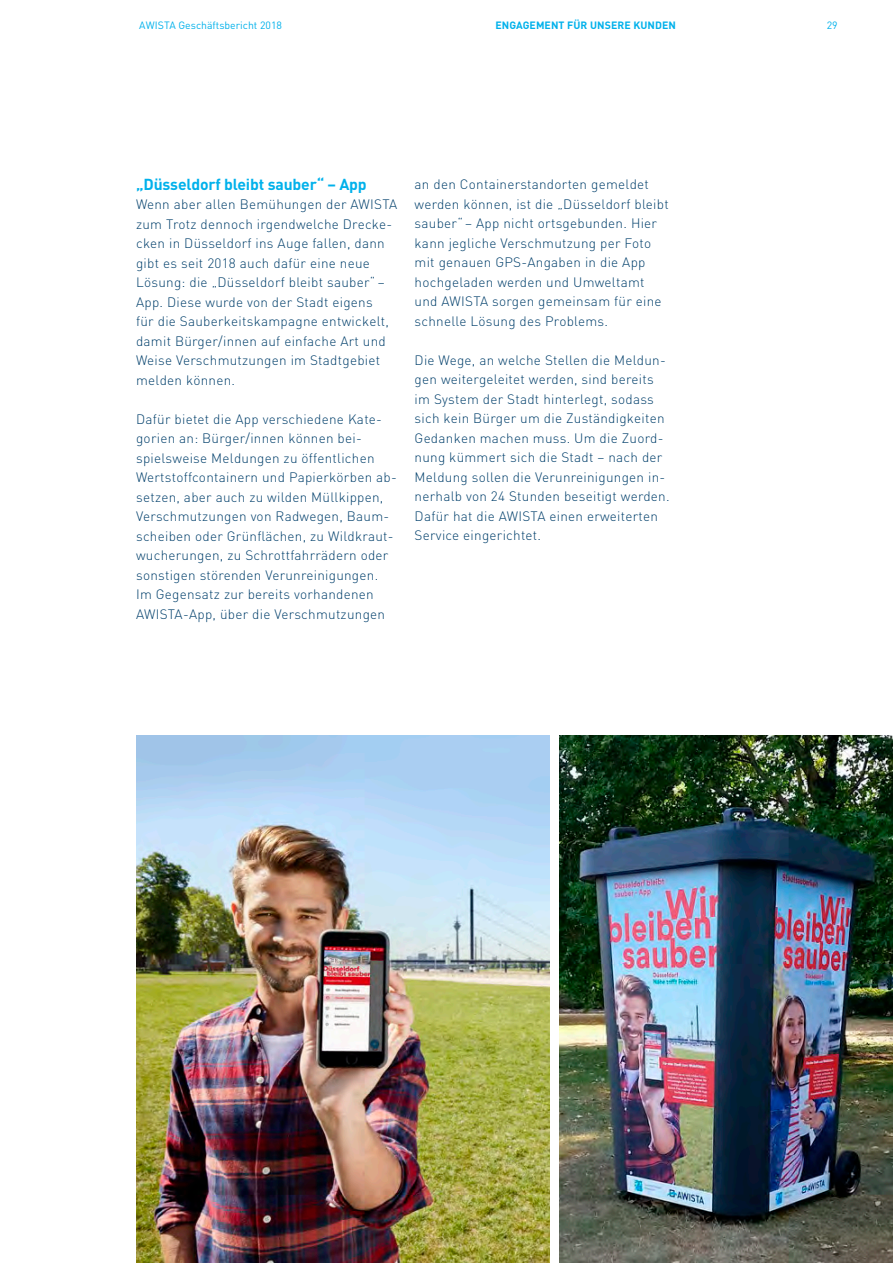
<style>
.page{position:relative;width:893px;height:1263px;background:#fff}
.page>*{position:absolute;margin:0;border:0;box-sizing:border-box;transform-origin:0 0}
.t1{font:700 15.75px "DIN Pro";letter-spacing:-.01em;color:#00b1eb}
.t2{font:300 13.5px/19.5px "DIN Pro";letter-spacing:.02em;color:#003f6b}
.t3{font:10.5px "DIN Pro";color:#00b1eb}
.t4{font:700 10.5px "DIN Pro";letter-spacing:.01em;color:#00b1eb}
</style>
<div class="page">
<img style="left:136px;top:736px;width:414px;height:527px">
<img style="left:560px;top:736px;width:333px;height:527px">
<p class="t3" style="left:139px;top:18px;width:144px">AWISTA Geschäftsbericht 2018</p>
<p class="t4" style="left:495px;top:18px;width:182px">ENGAGEMENT FÜR UNSERE KUNDEN</p>
<p class="t3" style="left:827px;top:18px;width:12px">29</p>
<p class="t1" style="left:136px;top:173px;width:232px">„Düsseldorf bleibt sauber“ – App</p>
<p class="t2" style="left:136px;top:194px;width:263px">Wenn aber allen Bemühungen der AWISTA zum Trotz dennoch irgendwelche Drecke&shy;cken in Düsseldorf ins Auge fallen, dann gibt es seit 2018 auch dafür eine neue Lösung: die „Düsseldorf bleibt sauber“ – App. Diese wurde von der Stadt eigens<br>für die Sauberkeitskampagne entwickelt, damit Bürger/innen auf einfache Art und Weise Verschmutzungen im Stadtgebiet melden können.</p>
<p class="t2" style="left:136px;top:408px;width:262px">Dafür bietet die App verschiedene Kate&shy;gorien an: Bürger/innen können bei&shy;spielsweise Meldungen zu öffentlichen Wertstoffcontainern und Papierkörben ab&shy;setzen, aber auch zu wilden Müllkippen, Verschmutzungen von Radwegen, Baum&shy;scheiben oder Grünflächen, zu Wildkraut&shy;wucherungen, zu Schrottfahrrädern oder sonstigen störenden Verunreinigungen.<br>Im Gegensatz zur bereits vorhandenen AWISTA-App, über die Verschmutzungen</p>
<p class="t2" style="left:415px;top:174px;width:256px">an den Containerstandorten gemeldet werden können, ist die „Düsseldorf bleibt sauber“ – App nicht ortsgebunden. Hier kann jegliche Verschmutzung per Foto mit genauen GPS-Angaben in die App hochgeladen werden und Umweltamt und AWISTA sorgen gemeinsam für eine schnelle Lösung des Problems.</p>
<p class="t2" style="left:415px;top:350px;width:257px">Die Wege, an welche Stellen die Meldun&shy;gen weitergeleitet werden, sind bereits im System der Stadt hinterlegt, sodass sich kein Bürger um die Zuständigkeiten Gedanken machen muss. Um die Zuord&shy;nung kümmert sich die Stadt – nach der Meldung sollen die Verunreinigungen in&shy;nerhalb von 24 Stunden beseitigt werden.<br>Dafür hat die AWISTA einen erweiterten Service eingerichtet.</p>
</div>
